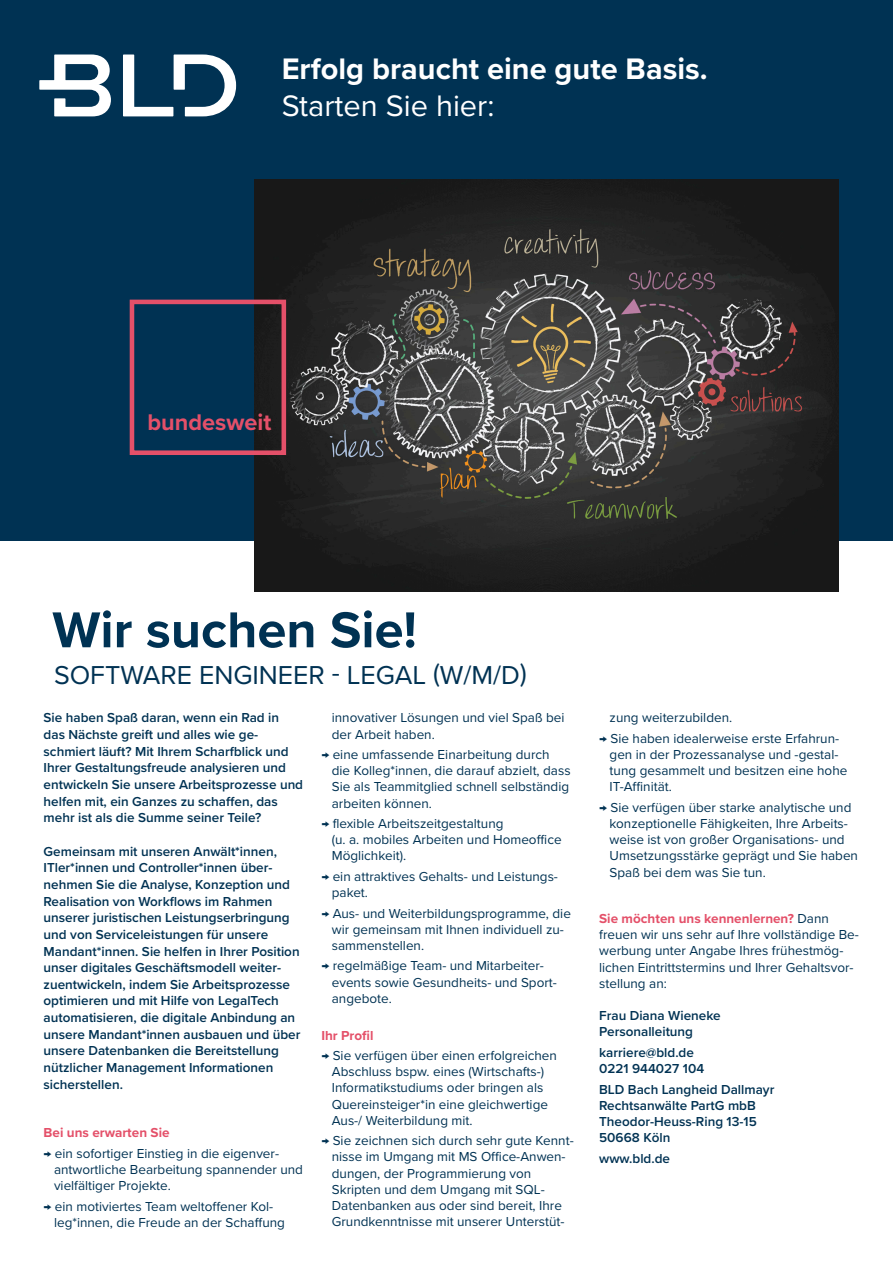
<style>
.page{position:relative;width:893px;height:1263px;background:#fff}
.page>*{position:absolute;margin:0;border:0;box-sizing:border-box;transform-origin:0 0}
.t1{font:700 52.35px "Proxima Nova";color:#003253}
.t2{font:700 30.75px "Proxima Nova";color:#fff}
.t3{font:30.75px "Proxima Nova";color:#fff}
.t4{font:26.85px "Proxima Nova";color:#003253}
.t5{font:700 23.55px "Proxima Nova";color:#e45069}
.t6{font:13.5px/16.2px "Proxima Nova";color:#003253}
.t7{font:600 13.5px/16.6px "Proxima Nova";color:#003253}
.t8{font:700 13.5px "Proxima Nova";color:#e45069}
.s1{font-weight:700;color:#e45069}
</style>
<div class="page">
<div style="left:0;top:0;width:893px;height:541px;background:#003253"></div>
<svg style="left:39px;top:55px;width:72px;height:61px"></svg>
<svg style="left:123px;top:55px;width:113px;height:61px"></svg>
<img style="left:255px;top:179px;width:584px;height:412px">
<div style="left:130px;top:300px;width:156px;height:155px;border:5px solid #e45069"></div>
<h2 class="t2" style="left:282px;top:46px;width:427px">Erfolg braucht eine gute Basis.</h2>
<h2 class="t3" style="left:282px;top:83px;width:214px">Starten Sie hier:</h2>
<h3 class="t5" style="left:148px;top:405px;width:125px">bundesweit</h3>
<h1 class="t1" style="left:52px;top:591px;width:366px">Wir suchen Sie!</h1>
<h3 class="t4" style="left:54px;top:654px;width:474px">SOFTWARE ENGINEER - LEGAL (W/M/D)</h3>
<p class="t7" style="left:44px;top:709px;width:261px">Sie haben Spaß daran, wenn ein Rad in das Nächste greift und alles wie ge&shy;schmiert läuft? Mit Ihrem Scharfblick und Ihrer Gestaltungsfreude analysieren und entwickeln Sie unsere Arbeitsprozesse und helfen mit, ein Ganzes zu schaffen, das mehr ist als die Summe seiner Teile?</p>
<p class="t7" style="left:44px;top:842px;width:258px">Gemeinsam mit unseren Anwält*innen, ITler*innen und Controller*innen über&shy;nehmen Sie die Analyse, Konzeption und Realisation von Workflows im Rahmen unserer juristischen Leistungserbringung und von Serviceleistungen für unsere Mandant*innen. Sie helfen in Ihrer Position unser digitales Geschäftsmodell weiter&shy;zuentwickeln, indem Sie Arbeitsprozesse optimieren und mit Hilfe von LegalTech automatisieren, die digitale Anbindung an unsere Mandant*innen ausbauen und über unsere Datenbanken die Bereitstellung nützlicher Management Informationen sicherstellen.</p>
<p class="t8" style="left:44px;top:1123px;width:127px">Bei uns erwarten Sie</p>
<p class="t6" style="left:54px;top:1144px;width:251px;text-indent:-10px">→ ein sofortiger Einstieg in die eigenver&shy;antwortliche Bearbeitung spannender und vielfältiger Projekte.</p>
<p class="t6" style="left:54px;top:1197px;width:232px;text-indent:-10px">→ ein motiviertes Team weltoffener Kol&shy;leg*innen, die Freude an der Schaffung</p>
<p class="t6" style="left:332px;top:709px;width:234px">innovativer Lösungen und viel Spaß bei der Arbeit haben.</p>
<p class="t6" style="left:332px;top:746px;width:240px;text-indent:-10px">→ eine umfassende Einarbeitung durch die Kolleg*innen, die darauf abzielt, dass Sie als Teammitglied schnell selbständig arbeiten können.</p>
<p class="t6" style="left:332px;top:815px;width:231px;text-indent:-10px">→ flexible Arbeitszeitgestaltung<br>(u. a. mobiles Arbeiten und Homeoffice<br>Möglichkeit).</p>
<p class="t6" style="left:332px;top:868px;width:228px;text-indent:-10px">→ ein attraktives Gehalts- und Leistungs&shy;paket.</p>
<p class="t6" style="left:332px;top:904px;width:241px;text-indent:-10px">→ Aus- und Weiterbildungsprogramme, die wir gemeinsam mit Ihnen individuell zu&shy;sammenstellen.</p>
<p class="t6" style="left:332px;top:957px;width:227px;text-indent:-10px">→ regelmäßige Team- und Mitarbeiter&shy;events sowie Gesundheits- und Sport&shy;angebote.</p>
<p class="t8" style="left:321px;top:1025px;width:54px">Ihr Profil</p>
<p class="t6" style="left:332px;top:1047px;width:227px;text-indent:-10px">→ Sie verfügen über einen erfolgreichen Abschluss bspw. eines (Wirtschafts-)<br>Informatikstudiums oder bringen als Quereinsteiger*in eine gleichwertige Aus-/ Weiterbildung mit.</p>
<p class="t6" style="left:332px;top:1132px;width:243px;text-indent:-10px">→ Sie zeichnen sich durch sehr gute Kennt&shy;nisse im Umgang mit MS Office-Anwen&shy;dungen, der Programmierung von Skripten und dem Umgang mit SQL-Datenbanken aus oder sind bereit, Ihre Grundkenntnisse mit unserer Unterstüt-</p>
<p class="t6" style="left:610px;top:709px;width:124px">zung weiterzubilden.</p>
<p class="t6" style="left:610px;top:730px;width:239px;text-indent:-10px">→ Sie haben idealerweise erste Erfahrun&shy;gen in der Prozessanalyse und -gestal&shy;tung gesammelt und besitzen eine hohe IT-Affinität.</p>
<p class="t6" style="left:610px;top:799px;width:250px;text-indent:-10px">→ Sie verfügen über starke analytische und konzeptionelle Fähigkeiten, Ihre Arbeits&shy;weise ist von großer Organisations- und Umsetzungsstärke geprägt und Sie haben Spaß bei dem was Sie tun.</p>
<p class="t6" style="left:599px;top:910px;width:261px"><span class="s1">Sie möchten uns kennenlernen?</span> Dann freuen wir uns sehr auf Ihre vollständige Be&shy;werbung unter Angabe Ihres frühestmög&shy;lichen Eintrittstermins und Ihrer Gehaltsvor&shy;stellung an:</p>
<p class="t7" style="left:599px;top:1007px;width:123px;line-height:16.2px">Frau Diana Wieneke<br>Personalleitung</p>
<p class="t7" style="left:599px;top:1044px;width:107px;line-height:16.2px">karriere@bld.de<br>0221 944027 104</p>
<p class="t7" style="left:599px;top:1080px;width:177px;line-height:16.2px">BLD Bach Langheid Dallmayr<br>Rechtsanwälte PartG mbB<br>Theodor-Heuss-Ring 13-15<br>50668 Köln</p>
<p class="t7" style="left:599px;top:1149px;width:72px">www.bld.de</p>
</div>
